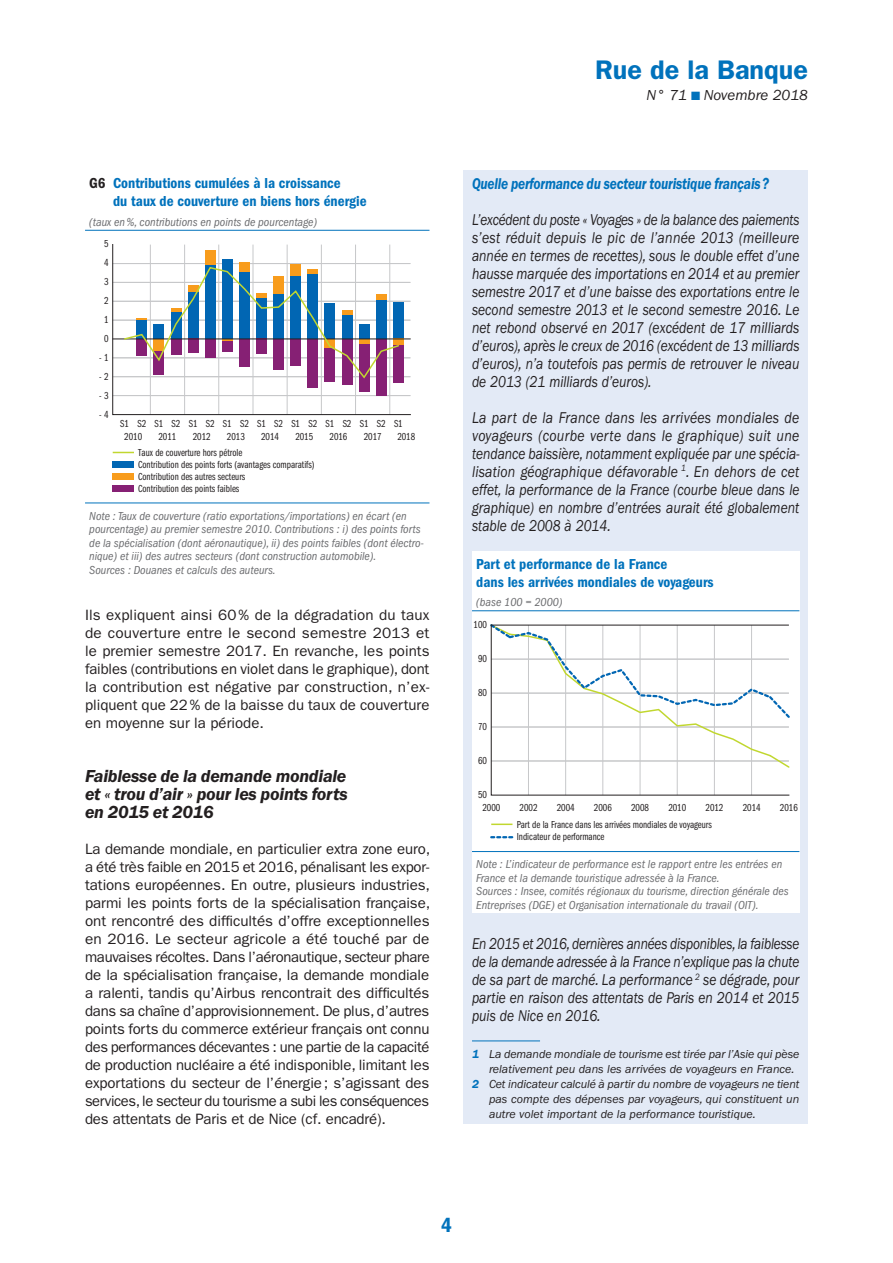
<style>
.page{position:relative;width:893px;height:1263px;background:#fff}
.page>*{position:absolute;margin:0;border:0;box-sizing:border-box;transform-origin:0 0}
.t1{font:600 27px "ITC Franklin Gothic Std";color:#0072bc}
.t2{font:21px "ITC Franklin Gothic Std Dm Cd";color:#0072bc}
.t3{font:italic 600 18px/18px "ITC Franklin Gothic Std";letter-spacing:-.015em;color:#231f20;text-align:justify}
.t4{font:italic 16.2px/18px "ITC Franklin Gothic Std";color:#231f20;text-align:justify;scale:.82 1}
.t5{font:italic 16.2px/18px "ITC Franklin Gothic Std";color:#231f20;text-align:justify;scale:.85 1}
.t6{font:italic 600 16.2px "ITC Franklin Gothic Std";letter-spacing:-.015em;color:#0072bc;scale:.83 1}
.t7{font:15px/18px "ITC Franklin Gothic Std";letter-spacing:-.01em;color:#231f20;text-align:justify}
.t8{font:15px/18px "ITC Franklin Gothic Std Dm Cd";color:#0072bc}
.t9{font:italic 15px "ITC Franklin Gothic Std";color:#231f20}
.t10{font:italic condensed 12px/13.5px "ITC Franklin Gothic Std";color:#6c6d70}
.t11{font:italic 12px "ITC Franklin Gothic Std";color:#231f20}
.t12{font:10.5px "ITC Franklin Gothic Std Bk Cp";color:#231f20}
.s1{color:#231f20}
.s2{color:#0072bc}
.s3{font-weight:600;color:#0072bc}
</style>
<div class="page">
<hr style="left:85px;top:503px;width:344px;height:1px;background:#0072bc">
<hr style="left:85px;top:230px;width:344px;height:1px;background:#0072bc">
<svg style="left:113px;top:452px;width:21px;height:1px"></svg>
<svg style="left:112px;top:244px;width:299px;height:171px"></svg>
<div style="left:113px;top:462px;width:21px;height:6px;background:#0166b3"></div>
<div style="left:113px;top:486px;width:21px;height:6px;background:#862074"></div>
<div style="left:113px;top:474px;width:21px;height:6px;background:#f89c1c"></div>
<div style="left:463px;top:171px;width:345px;height:953px;background:#e3eaf6"></div>
<hr style="left:472px;top:1040px;width:68px;height:1px;background:#0072bc">
<div style="left:472px;top:551px;width:327px;height:362px;background:#fff"></div>
<hr style="left:472px;top:851px;width:327px;height:1px;background:#0072bc">
<hr style="left:472px;top:610px;width:327px;height:1px;background:#0072bc">
<svg style="left:491px;top:836px;width:21px;height:2px"></svg>
<hr style="left:491px;top:823px;width:21px;height:2px;background:#c1d72f">
<svg style="left:490px;top:624px;width:300px;height:172px"></svg>
<hr style="left:491px;top:625px;width:298px;height:1px;background:#231f20">
<p class="t8" style="left:113px;top:174px;width:255px;text-indent:-24px"><span class="s1">G6</span> Contributions cumulées à la croissance<br>du taux de couverture en biens hors énergie</p>
<p class="t10" style="left:89px;top:215px;width:229px">(taux en%, contributions en points de pourcentage)</p>
<p class="t12" style="left:104px;top:238px;width:6px">5</p>
<p class="t12" style="left:104px;top:257px;width:6px">4</p>
<p class="t12" style="left:104px;top:276px;width:6px">3</p>
<p class="t12" style="left:104px;top:295px;width:6px">2</p>
<p class="t12" style="left:104px;top:314px;width:6px">1</p>
<p class="t12" style="left:104px;top:333px;width:6px">0</p>
<p class="t12" style="left:99px;top:352px;width:11px">- 1</p>
<p class="t12" style="left:99px;top:370px;width:11px">- 2</p>
<p class="t12" style="left:99px;top:389px;width:11px">- 3</p>
<p class="t12" style="left:99px;top:408px;width:11px">- 4</p>
<p class="t12" style="left:120px;top:418px;width:10px">S1</p>
<p class="t12" style="left:137px;top:418px;width:267px">S2 S1 S2 S1 S2 S1 S2 S1 S2 S1 S2 S1 S2 S1 S2 S1</p>
<p class="t12" style="left:124px;top:430px;width:19px">2010</p>
<p class="t12" style="left:158px;top:430px;width:19px">2011</p>
<p class="t12" style="left:193px;top:430px;width:19px">2012</p>
<p class="t12" style="left:227px;top:430px;width:19px">2013</p>
<p class="t12" style="left:261px;top:430px;width:19px">2014</p>
<p class="t12" style="left:295px;top:430px;width:19px">2015</p>
<p class="t12" style="left:330px;top:430px;width:19px">2016</p>
<p class="t12" style="left:364px;top:430px;width:19px">2017</p>
<p class="t12" style="left:397px;top:430px;width:19px">2018</p>
<p class="t12" style="left:138px;top:459px;width:178px">Contribution des points forts (avantages comparatifs)</p>
<p class="t12" style="left:138px;top:483px;width:103px">Contribution des points faibles</p>
<p class="t12" style="left:138px;top:447px;width:106px">Taux de couverture hors pétrole</p>
<p class="t12" style="left:138px;top:471px;width:109px">Contribution des autres secteurs</p>
<p class="t10" style="left:89px;top:509px;width:336px">Note : Taux de couverture (ratio exportations/importations) en écart (en pourcentage) au premier semestre 2010. Contributions : i) des points forts de la spécialisation (dont aéronautique), ii) des points faibles (dont électro&shy;nique) et iii) des autres secteurs (dont construction automobile).<br>Sources : Douanes et calculs des auteurs.</p>
<p class="t7" style="left:85px;top:606px;width:346px">Ils expliquent ainsi 60% de la dégradation du taux de couverture entre le second semestre 2013 et le premier semestre 2017. En revanche, les points faibles (contributions en violet dans le graphique), dont la contribution est négative par construction, n’ex&shy;pliquent que 22% de la baisse du taux de couverture en moyenne sur la période.</p>
<p class="t3" style="left:85px;top:767px;width:264px">Faiblesse de la demande mondiale et « trou d’air » pour les points forts en 2015 et 2016</p>
<p class="t7" style="left:85px;top:840px;width:347px">La demande mondiale, en particulier extra zone euro, a été très faible en 2015 et 2016, pénalisant les expor&shy;tations européennes. En outre, plusieurs industries, parmi les points forts de la spécialisation française, ont rencontré des difficultés d’offre exceptionnelles en 2016. Le secteur agricole a été touché par de mauvaises récoltes. Dans l’aéronautique, secteur phare de la spécialisation française, la demande mondiale a ralenti, tandis qu’Airbus rencontrait des difficultés dans sa chaîne d’approvisionnement. De plus, d’autres points forts du commerce extérieur français ont connu des performances décevantes : une partie de la capacité de production nucléaire a été indisponible, limitant les exportations du secteur de l’énergie; s’agissant des services, le secteur du tourisme a subi les conséquences des attentats de Paris et de Nice (cf. encadré).</p>
<h1 class="t1" style="left:595px;top:54px;width:214px">Rue de la Banque</h1>
<p class="t9" style="left:646px;top:86px;width:163px">N° 71 <span class="s2">■</span> Novembre 2018</p>
<p class="t6" style="left:472px;top:174px;width:359px">Quelle performance du secteur touristique français?</p>
<p class="t4" style="left:472px;top:210px;width:401px">L’excédent du poste « Voyages » de la balance des paiements s’est réduit depuis le pic de l’année 2013 (meilleure année en termes de recettes), sous le double effet d’une hausse marquée des importations en 2014 et au premier semestre 2017 et d’une baisse des exportations entre le second semestre 2013 et le second semestre 2016. Le net rebond observé en 2017 (excédent de 17 milliards d’euros), après le creux de 2016 (excédent de 13 milliards d’euros), n’a toutefois pas permis de retrouver le niveau de 2013 (21 milliards d’euros).</p>
<p class="t5" style="left:472px;top:408px;width:387px">La part de la France dans les arrivées mondiales de voyageurs (courbe verte dans le graphique) suit une tendance baissière, notamment expliquée par une spécia&shy;lisation géographique défavorable <sup>1</sup>. En dehors de cet effet, la performance de la France (courbe bleue dans le graphique) en nombre d’entrées aurait été globalement stable de 2008 à 2014.</p>
<p class="t8" style="left:476px;top:555px;width:239px">Part et performance de la France<br>dans les arrivées mondiales de voyageurs</p>
<p class="t10" style="left:476px;top:596px;width:88px">(base 100 = 2000)</p>
<p class="t12" style="left:474px;top:619px;width:15px">100</p>
<p class="t12" style="left:478px;top:653px;width:10px">90</p>
<p class="t12" style="left:478px;top:687px;width:10px">80</p>
<p class="t12" style="left:478px;top:721px;width:10px">70</p>
<p class="t12" style="left:478px;top:755px;width:10px">60</p>
<p class="t12" style="left:478px;top:789px;width:10px">50</p>
<p class="t12" style="left:482px;top:802px;width:19px">2000</p>
<p class="t12" style="left:520px;top:802px;width:19px">2002</p>
<p class="t12" style="left:557px;top:802px;width:19px">2004</p>
<p class="t12" style="left:594px;top:802px;width:19px">2006</p>
<p class="t12" style="left:631px;top:802px;width:19px">2008</p>
<p class="t12" style="left:668px;top:802px;width:19px">2010</p>
<p class="t12" style="left:705px;top:802px;width:19px">2012</p>
<p class="t12" style="left:743px;top:802px;width:19px">2014</p>
<p class="t12" style="left:780px;top:802px;width:19px">2016</p>
<p class="t12" style="left:517px;top:818px;width:197px">Part de la France dans les arrivées mondiales de voyageurs</p>
<p class="t12" style="left:517px;top:831px;width:89px">Indicateur de performance</p>
<p class="t10" style="left:476px;top:858px;width:314px">Note : L’indicateur de performance est le rapport entre les entrées en France et la demande touristique adressée à la France.<br>Sources : Insee, comités régionaux du tourisme, direction générale des Entreprises (DGE) et Organisation internationale du travail (OIT).</p>
<p class="t4" style="left:472px;top:935px;width:401px">En 2015 et 2016, dernières années disponibles, la faiblesse de la demande adressée à la France n’explique pas la chute de sa part de marché. La performance <sup>2</sup> se dégrade, pour partie en raison des attentats de Paris en 2014 et 2015 puis de Nice en 2016.</p>
<p class="t11" style="left:472px;top:1048px;width:329px"><span class="s3">1</span> La demande mondiale de tourisme est tirée par l’Asie qui pèse</p>
<p class="t11" style="left:489px;top:1063px;width:307px">relativement peu dans les arrivées de voyageurs en France.</p>
<p class="t11" style="left:472px;top:1078px;width:329px"><span class="s3">2</span> Cet indicateur calculé à partir du nombre de voyageurs ne tient</p>
<p class="t11" style="left:489px;top:1093px;width:312px">pas compte des dépenses par voyageurs, qui constituent un</p>
<p class="t11" style="left:489px;top:1108px;width:268px">autre volet important de la performance touristique.</p>
<h2 class="t2" style="left:441px;top:1213px;width:12px">4</h2>
</div>
